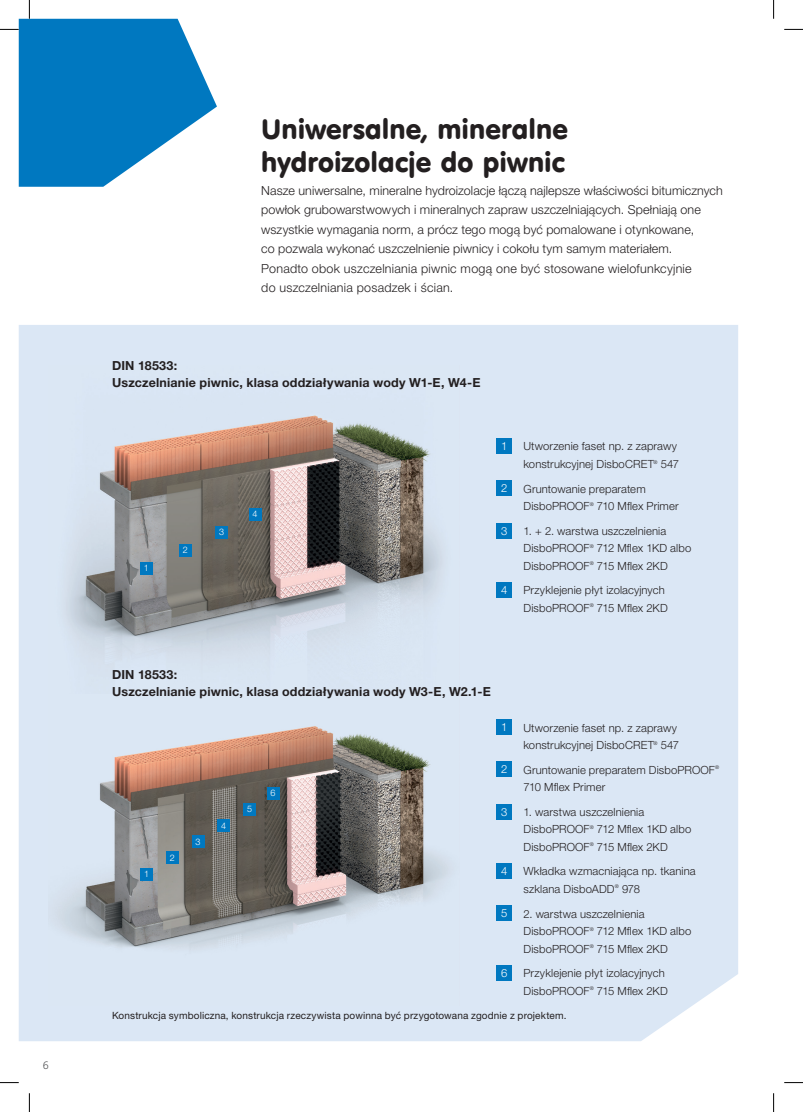
<style>
.page{position:relative;width:803px;height:1112px;background:#fff}
.page>*{position:absolute;margin:0;border:0;box-sizing:border-box;transform-origin:0 0}
.t1{font:27.5px/32.5px "VAG Rounded EU";letter-spacing:.005em;color:#231f20}
.t2{font:300 12.5px/19.5px "Helvetica Neue LT Pro";letter-spacing:.005em;color:#231f20}
.t3{font:700 12.5px/16.2px "Helvetica Neue LT Pro";letter-spacing:.015em;color:#231f20}
.t4{font:300 11.25px/17.5px "Helvetica Neue LT Pro";letter-spacing:.01em;color:#231f20}
.t5{font:300 11.25px "Helvetica Neue LT Pro";color:#fff}
.t6{font:300 11.25px "Frutiger Next LTW1 G";color:#57585a}
.t7{font:10px "Helvetica Neue LT Pro";letter-spacing:.01em;color:#231f20}
.t8{font:300 9px "Helvetica Neue LT Pro";color:#fff}
</style>
<div class="page">
<div style="left:19px;top:325px;width:719px;height:715px;background:#dbe7f5"></div>
<img style="left:49px;top:366px;width:411px;height:328px">
<img style="left:49px;top:694px;width:411px;height:311px">
<div style="left:140px;top:867px;width:13px;height:13px;background:#0078c0"></div>
<div style="left:166px;top:851px;width:13px;height:13px;background:#0078c0"></div>
<div style="left:192px;top:835px;width:12px;height:12px;background:#0078c0"></div>
<div style="left:217px;top:818px;width:13px;height:13px;background:#0078c0"></div>
<div style="left:243px;top:802px;width:13px;height:13px;background:#0078c0"></div>
<div style="left:267px;top:786px;width:12px;height:13px;background:#0078c0"></div>
<div style="left:140px;top:561px;width:13px;height:13px;background:#0078c0"></div>
<div style="left:179px;top:543px;width:13px;height:13px;background:#0078c0"></div>
<div style="left:215px;top:525px;width:13px;height:13px;background:#0078c0"></div>
<div style="left:249px;top:507px;width:12px;height:13px;background:#0078c0"></div>
<div style="left:496px;top:719px;width:16px;height:16px;background:#0078c0"></div>
<div style="left:496px;top:761px;width:16px;height:16px;background:#0078c0"></div>
<div style="left:496px;top:803px;width:16px;height:16px;background:#0078c0"></div>
<div style="left:496px;top:863px;width:16px;height:15px;background:#0078c0"></div>
<div style="left:496px;top:905px;width:16px;height:16px;background:#0078c0"></div>
<div style="left:496px;top:964px;width:16px;height:16px;background:#0078c0"></div>
<div style="left:496px;top:438px;width:16px;height:16px;background:#0078c0"></div>
<div style="left:496px;top:480px;width:16px;height:16px;background:#0078c0"></div>
<div style="left:496px;top:522px;width:16px;height:16px;background:#0078c0"></div>
<div style="left:496px;top:582px;width:16px;height:16px;background:#0078c0"></div>
<svg style="left:784px;top:29px;width:19px;height:1px"></svg>
<svg style="left:0;top:1082px;width:19px;height:1px"></svg>
<svg style="left:784px;top:1082px;width:19px;height:1px"></svg>
<svg style="left:0;top:0;width:217px;height:187px"></svg>
<svg style="left:29px;top:1093px;width:1px;height:18px"></svg>
<svg style="left:773px;top:0;width:1px;height:19px"></svg>
<svg style="left:773px;top:1093px;width:1px;height:18px"></svg>
<p class="t6" style="left:43px;top:1058px;width:7px">6</p>
<h1 class="t1" style="left:261px;top:114px;width:308px">Uniwersalne, mineralne hydroizolacje do piwnic</h1>
<p class="t2" style="left:261px;top:180px;width:463px">Nasze uniwersalne, mineralne hydroizolacje łączą najlepsze właściwości bitumicznych powłok grubowarstwowych i mineralnych zapraw uszczelniających. Spełniają one wszystkie wymagania norm, a prócz tego mogą być pomalowane i otynkowane,<br>co pozwala wykonać uszczelnienie piwnicy i cokołu tym samym materiałem.<br>Ponadto obok uszczelniania piwnic mogą one być stosowane wielofunkcyjnie<br>do uszczelniania posadzek i ścian.</p>
<p class="t3" style="left:112px;top:357px;width:370px">DIN 18533:<br>Uszczelnianie piwnic, klasa oddziaływania wody W1-E, W4-E</p>
<p class="t8" style="left:144px;top:562px;width:7px">1</p>
<p class="t8" style="left:183px;top:544px;width:7px">2</p>
<p class="t8" style="left:219px;top:526px;width:7px">3</p>
<p class="t8" style="left:253px;top:508px;width:7px">4</p>
<p class="t5" style="left:501px;top:439px;width:8px">1</p>
<p class="t4" style="left:523px;top:437px;width:157px">Utworzenie faset np. z zaprawy konstrukcyjnej DisboCRET<sup>®</sup> 547</p>
<p class="t5" style="left:501px;top:481px;width:8px">2</p>
<p class="t4" style="left:523px;top:479px;width:157px">Gruntowanie preparatem<br>DisboPROOF<sup>®</sup> 710 Mflex Primer</p>
<p class="t5" style="left:501px;top:523px;width:8px">3</p>
<p class="t4" style="left:523px;top:521px;width:169px">1. + 2. warstwa uszczelnienia<br>DisboPROOF<sup>®</sup> 712 Mflex 1KD albo<br>DisboPROOF<sup>®</sup> 715 Mflex 2KD</p>
<p class="t5" style="left:501px;top:583px;width:8px">4</p>
<p class="t4" style="left:523px;top:581px;width:146px">Przyklejenie płyt izolacyjnych<br>DisboPROOF<sup>®</sup> 715 Mflex 2KD</p>
<p class="t3" style="left:112px;top:666px;width:380px">DIN 18533:<br>Uszczelnianie piwnic, klasa oddziaływania wody W3-E, W2.1-E</p>
<p class="t5" style="left:501px;top:720px;width:8px">1</p>
<p class="t4" style="left:523px;top:718px;width:157px">Utworzenie faset np. z zaprawy konstrukcyjnej DisboCRET<sup>®</sup> 547</p>
<p class="t5" style="left:501px;top:762px;width:8px">2</p>
<p class="t4" style="left:523px;top:760px;width:197px">Gruntowanie preparatem DisboPROOF<sup>®<br></sup>710 Mflex Primer</p>
<p class="t5" style="left:501px;top:804px;width:8px">3</p>
<p class="t4" style="left:523px;top:802px;width:169px">1. warstwa uszczelnienia<br>DisboPROOF<sup>®</sup> 712 Mflex 1KD albo<br>DisboPROOF<sup>®</sup> 715 Mflex 2KD</p>
<p class="t5" style="left:501px;top:864px;width:8px">4</p>
<p class="t4" style="left:523px;top:862px;width:174px">Wkładka wzmacniająca np. tkanina szklana DisboADD<sup>®</sup> 978</p>
<p class="t5" style="left:501px;top:906px;width:8px">5</p>
<p class="t4" style="left:523px;top:904px;width:169px">2. warstwa uszczelnienia<br>DisboPROOF<sup>®</sup> 712 Mflex 1KD albo<br>DisboPROOF<sup>®</sup> 715 Mflex 2KD</p>
<p class="t5" style="left:501px;top:965px;width:8px">6</p>
<p class="t4" style="left:523px;top:963px;width:146px">Przyklejenie płyt izolacyjnych<br>DisboPROOF<sup>®</sup> 715 Mflex 2KD</p>
<p class="t7" style="left:112px;top:1008px;width:456px">Konstrukcja symboliczna, konstrukcja rzeczywista powinna być przygotowana zgodnie z projektem.</p>
<p class="t8" style="left:270px;top:787px;width:7px">6</p>
<p class="t8" style="left:247px;top:803px;width:7px">5</p>
<p class="t8" style="left:221px;top:819px;width:7px">4</p>
<p class="t8" style="left:195px;top:836px;width:7px">3</p>
<p class="t8" style="left:170px;top:852px;width:7px">2</p>
<p class="t8" style="left:144px;top:868px;width:7px">1</p>
</div>
